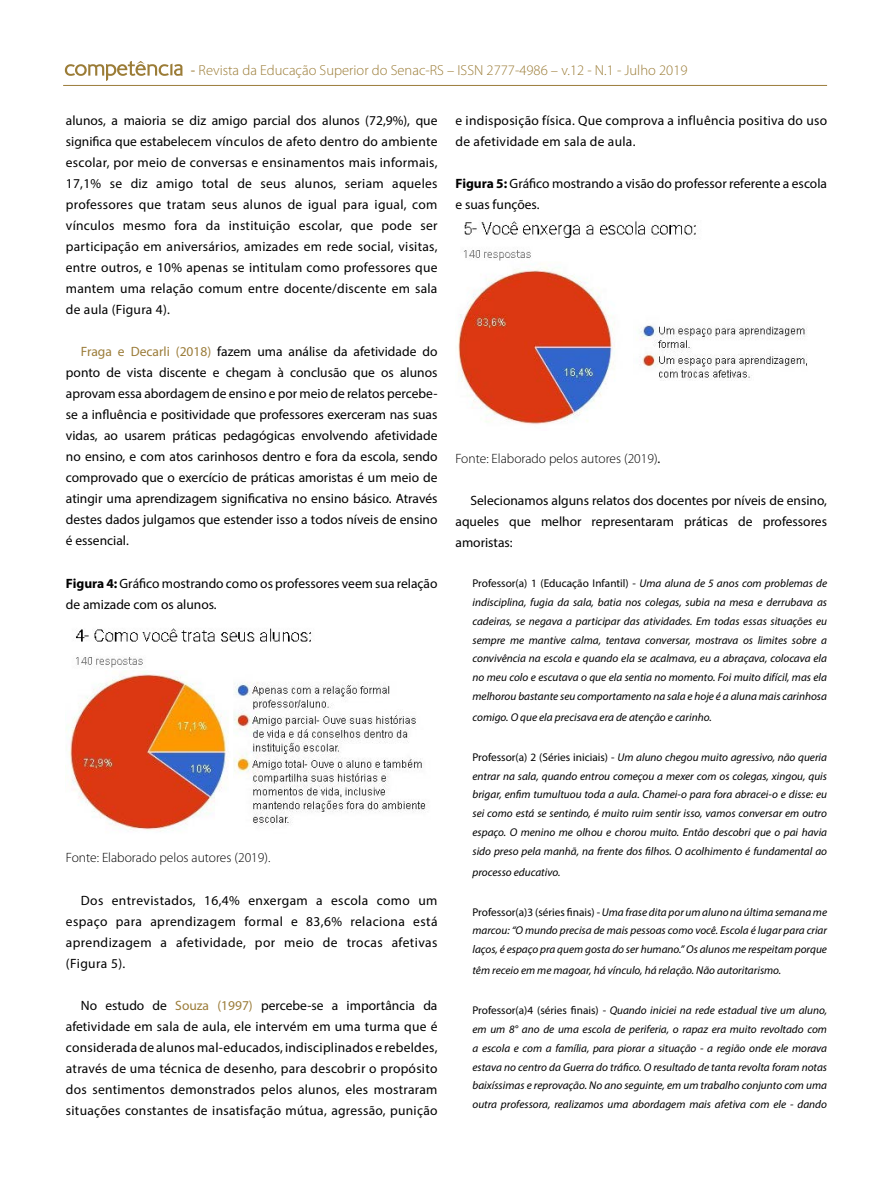
<style>
.page{position:relative;width:893px;height:1191px;background:#fff}
.page>*{position:absolute;margin:0;border:0;box-sizing:border-box;transform-origin:0 0}
.t1{font:300 14.55px "Myriad Pro";color:#9b7c37}
.t2{font:13.5px/21px "Myriad Pro";letter-spacing:.005em;color:#000;text-align:justify}
.t3{font:300 13.5px "Myriad Pro";color:#000}
.t4{font:italic 11.25px/18.8px "Myriad Pro";color:#000;text-align:justify}
.s1{font-weight:400}
.s2{color:#9b7c39}
.s3{font-weight:700}
.s4{font-style:normal}
</style>
<div class="page">
<img style="left:76px;top:628px;width:235px;height:40px">
<img style="left:66px;top:671px;width:163px;height:161px">
<img style="left:234px;top:682px;width:193px;height:144px">
<img style="left:463px;top:221px;width:233px;height:40px">
<img style="left:458px;top:267px;width:157px;height:158px">
<img style="left:636px;top:325px;width:171px;height:56px">
<svg style="left:65px;top:61px;width:117px;height:20px"></svg>
<hr style="left:63px;top:85px;width:764px;height:1px;background:#9b7c39">
<p class="t1" style="left:191px;top:61px;width:498px"><span class="s1">-</span> Revista da Educação Superior do Senac-RS – ISSN 2777-4986 – v.12 - N.1 - Julho 2019</p>
<p class="t2" style="left:66px;top:110px;width:373px">alunos, a maioria se diz amigo parcial dos alunos (72,9%), que significa que estabelecem vínculos de afeto dentro do ambiente escolar, por meio de conversas e ensinamentos mais informais, 17,1% se diz amigo total de seus alunos, seriam aqueles professores que tratam seus alunos de igual para igual, com vínculos mesmo fora da instituição escolar, que pode ser participação em aniversários, amizades em rede social, visitas, entre outros, e 10% apenas se intitulam como professores que mantem uma relação comum entre docente/discente em sala de aula (Figura 4).</p>
<p class="t2" style="left:66px;top:341px;width:373px;text-indent:15px"><span class="s2">Fraga e Decarli (2018)</span> fazem uma análise da afetividade do ponto de vista discente e chegam à conclusão que os alunos aprovam essa abordagem de ensino e por meio de relatos percebe&shy;se a influência e positividade que professores exerceram nas suas vidas, ao usarem práticas pedagógicas envolvendo afetividade no ensino, e com atos carinhosos dentro e fora da escola, sendo comprovado que o exercício de práticas amoristas é um meio de atingir uma aprendizagem significativa no ensino básico. Através destes dados julgamos que estender isso a todos níveis de ensino é essencial.</p>
<p class="t2" style="left:66px;top:572px;width:373px"><span class="s3">Figura 4:</span> Gráfico mostrando como os professores veem sua relação de amizade com os alunos.</p>
<p class="t3" style="left:66px;top:849px;width:206px">Fonte: Elaborado pelos autores (2019).</p>
<p class="t2" style="left:66px;top:889px;width:373px;text-indent:15px">Dos entrevistados, 16,4% enxergam a escola como um espaço para aprendizagem formal e 83,6% relaciona está aprendizagem a afetividade, por meio de trocas afetivas (Figura 5).</p>
<p class="t2" style="left:66px;top:994px;width:373px;text-indent:15px">No estudo de <span class="s2">Souza (1997)</span> percebe-se a importância da afetividade em sala de aula, ele intervém em uma turma que é considerada de alunos mal-educados, indisciplinados e rebeldes, através de uma técnica de desenho, para descobrir o propósito dos sentimentos demonstrados pelos alunos, eles mostraram situações constantes de insatisfação mútua, agressão, punição</p>
<p class="t2" style="left:455px;top:110px;width:373px">e indisposição física. Que comprova a influência positiva do uso de afetividade em sala de aula.</p>
<p class="t2" style="left:455px;top:173px;width:373px"><span class="s3">Figura 5:</span> Gráfico mostrando a visão do professor referente a escola e suas funções.</p>
<p class="t3" style="left:455px;top:450px;width:206px">Fonte: Elaborado pelos autores (2019)<span class="s1">.</span></p>
<p class="t2" style="left:455px;top:490px;width:373px;text-indent:15px">Selecionamos alguns relatos dos docentes por níveis de ensino, aqueles que melhor representaram práticas de professores amoristas:</p>
<p class="t4" style="left:472px;top:574px;width:356px"><span class="s4">Professor(a) 1 (Educação Infantil) -</span> Uma aluna de 5 anos com problemas de indisciplina, fugia da sala, batia nos colegas, subia na mesa e derrubava as cadeiras, se negava a participar das atividades. Em todas essas situações eu sempre me mantive calma, tentava conversar, mostrava os limites sobre a convivência na escola e quando ela se acalmava, eu a abraçava, colocava ela no meu colo e escutava o que ela sentia no momento. Foi muito difícil, mas ela melhorou bastante seu comportamento na sala e hoje é a aluna mais carinhosa</p>
<p class="t4" style="left:472px;top:707px;width:241px">comigo. O que ela precisava era de atenção e carinho.</p>
<p class="t4" style="left:472px;top:747px;width:356px"><span class="s4">Professor(a) 2 (Séries iniciais) -</span> Um aluno chegou muito agressivo, não queria entrar na sala, quando entrou começou a mexer com os colegas, xingou, quis brigar, enfim tumultuou toda a aula. Chamei-o para fora abracei-o e disse: eu sei como está se sentindo, é muito ruim sentir isso, vamos conversar em outro espaço. O menino me olhou e chorou muito. Então descobri que o pai havia sido preso pela manhã, na frente dos filhos. O acolhimento é fundamental ao</p>
<p class="t4" style="left:472px;top:862px;width:89px">processo educativo.</p>
<p class="t4" style="left:472px;top:902px;width:356px"><span class="s4">Professor(a)3 (séries finais) -</span> Uma frase dita por um aluno na última semana me marcou: “O mundo precisa de mais pessoas como você. Escola é lugar para criar laços, é espaço pra quem gosta do ser humano.” Os alunos me respeitam porque</p>
<p class="t4" style="left:472px;top:961px;width:310px">têm receio em me magoar, há vínculo, há relação. Não autoritarismo.</p>
<p class="t4" style="left:472px;top:1001px;width:356px"><span class="s4">Professor(a)4 (séries finais) -</span> Quando iniciei na rede estadual tive um aluno, em um 8° ano de uma escola de periferia, o rapaz era muito revoltado com a escola e com a família, para piorar a situação - a região onde ele morava estava no centro da Guerra do tráfico. O resultado de tanta revolta foram notas baixíssimas e reprovação. No ano seguinte, em um trabalho conjunto com uma outra professora, realizamos uma abordagem mais afetiva com ele - dando</p>
</div>
